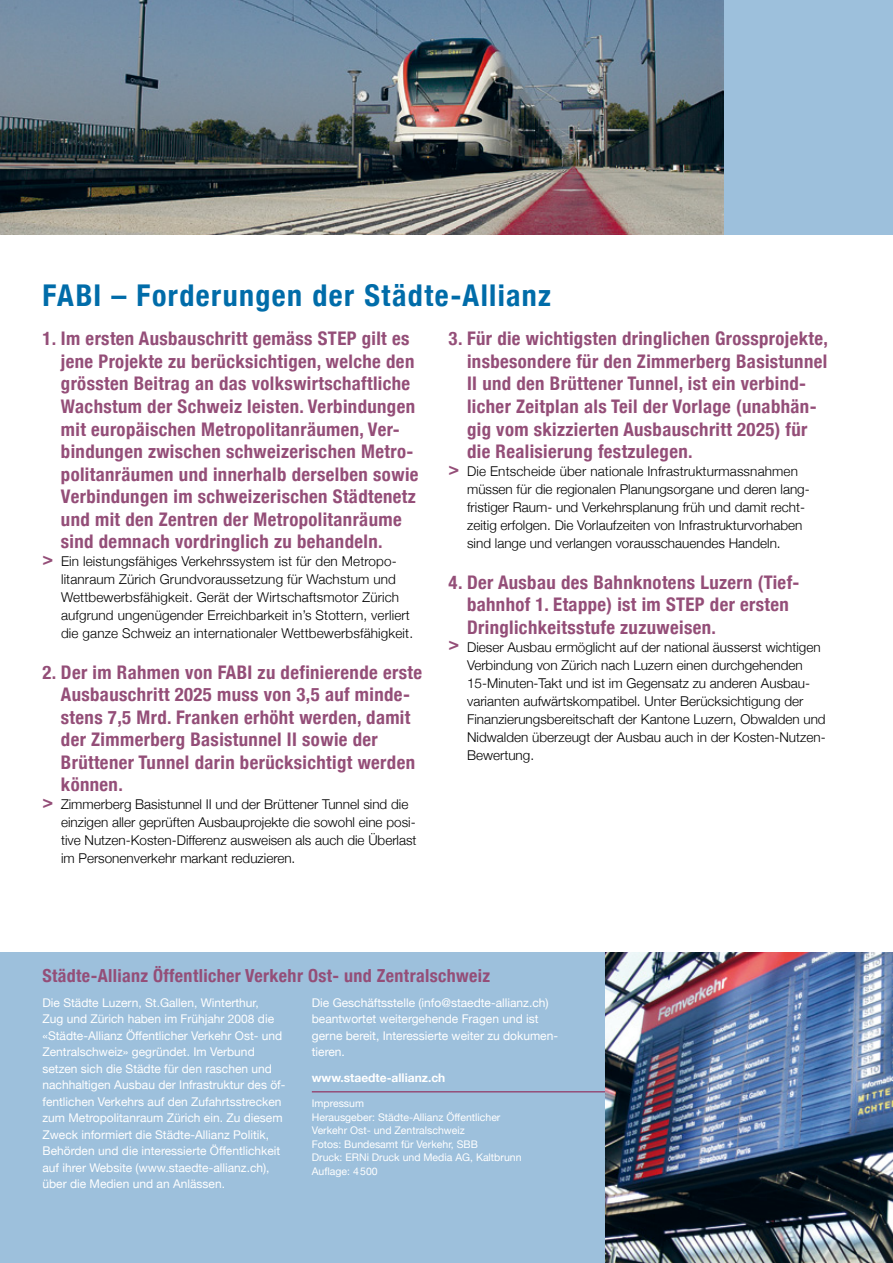
<style>
.page{position:relative;width:893px;height:1263px;background:#fff}
.page>*{position:absolute;margin:0;border:0;box-sizing:border-box;transform-origin:0 0}
.t1{font:700 condensed 30px "Helvetica Neue";letter-spacing:.05em;color:#006ca9}
.t2{font:700 condensed 18.75px/22.5px "Helvetica Neue";letter-spacing:.02em;color:#944e78}
.t3{font:700 condensed 18px "Helvetica Neue";letter-spacing:.02em;color:#944e78}
.t4{font:300 13.5px/18px "Helvetica Neue";color:#000}
.t5{font:12px/16.5px "Helvetica Neue";color:#fff}
.t6{font:700 12px "Helvetica Neue";color:#fff}
.t7{font:10.5px/13.5px "Helvetica Neue";color:#fff}
.s1{font-weight:700;font-size:18px;color:#944e78}
</style>
<div class="page">
<div style="left:0;top:952px;width:605px;height:311px;background:#9dc0dc"></div>
<hr style="left:312px;top:1091px;width:345px;height:1px;background:#944e78">
<img style="left:605px;top:952px;width:288px;height:311px">
<div style="left:0;top:0;width:893px;height:234px;background:#9dc0dc"></div>
<img style="left:0;top:0;width:724px;height:234px">
<h1 class="t1" style="left:43px;top:277px;width:510px">FABI – Forderungen der Städte-Allianz</h1>
<p class="t2" style="left:61px;top:327px;width:359px;text-indent:-18px">1. Im ersten Ausbauschritt gemäss STEP gilt es jene Projekte zu berücksichtigen, welche den grössten Beitrag an das volkswirtschaftliche Wachstum der Schweiz leisten. Verbindungen mit europäischen Metropolitanräumen, Ver&shy;bindungen zwischen schweizerischen Metro&shy;politanräumen und innerhalb derselben sowie Verbindungen im schweizerischen Städtenetz und mit den Zentren der Metropolitanräume sind demnach vordringlich zu behandeln.</p>
<p class="t4" style="left:61px;top:552px;width:354px;text-indent:-19px"><span class="s1">&gt;</span> Ein leistungsfähiges Verkehrssystem ist für den Metropo&shy;litanraum Zürich Grundvoraussetzung für Wachstum und Wettbewerbsfähigkeit. Gerät der Wirtschaftsmotor Zürich aufgrund ungenügender Erreichbarkeit in’s Stottern, verliert die ganze Schweiz an internationaler Wettbewerbsfähigkeit.</p>
<h2 class="t2" style="left:61px;top:660px;width:363px;text-indent:-18px">2. Der im Rahmen von FABI zu definierende erste Ausbauschritt 2025 muss von 3,5 auf minde&shy;stens 7,5 Mrd. Franken erhöht werden, damit der Zimmerberg Basistunnel II sowie der Brüttener Tunnel darin berücksichtigt werden können.</h2>
<p class="t4" style="left:61px;top:795px;width:357px;text-indent:-19px"><span class="s1">&gt;</span> Zimmerberg Basistunnel II und der Brüttener Tunnel sind die einzigen aller geprüften Ausbauprojekte die sowohl eine posi&shy;tive Nutzen-Kosten-Differenz ausweisen als auch die Überlast im Personenverkehr markant reduzieren.</p>
<p class="t2" style="left:467px;top:327px;width:363px;text-indent:-18px">3. Für die wichtigsten dringlichen Grossprojekte, insbesondere für den Zimmerberg Basistunnel II und den Brüttener Tunnel, ist ein verbind&shy;licher Zeitplan als Teil der Vorlage (unabhän&shy;gig vom skizzierten Ausbauschritt 2025) für die Realisierung festzulegen.</p>
<p class="t4" style="left:467px;top:462px;width:342px;text-indent:-19px"><span class="s1">&gt;</span> Die Entscheide über nationale Infrastrukturmassnahmen müssen für die regionalen Planungsorgane und deren lang&shy;fristiger Raum- und Verkehrsplanung früh und damit recht&shy;zeitig erfolgen. Die Vorlaufzeiten von Infrastrukturvorhaben sind lange und verlangen vorausschauendes Handeln.</p>
<h2 class="t2" style="left:467px;top:570px;width:334px;text-indent:-18px">4. Der Ausbau des Bahnknotens Luzern (Tief&shy;bahnhof 1. Etappe) ist im STEP der ersten<br>Dringlichkeitsstufe zuzuweisen.</h2>
<p class="t4" style="left:467px;top:637px;width:360px;text-indent:-19px"><span class="s1">&gt;</span> Dieser Ausbau ermöglicht auf der national äusserst wichtigen Verbindung von Zürich nach Luzern einen durchgehenden 15-Minuten-Takt und ist im Gegensatz zu anderen Ausbau&shy;varianten aufwärtskompatibel. Unter Berücksichtigung der Finanzierungsbereitschaft der Kantone Luzern, Obwalden und Nidwalden überzeugt der Ausbau auch in der Kosten-Nutzen-Bewertung.</p>
<h3 class="t3" style="left:43px;top:964px;width:449px">Städte-Allianz Öffentlicher Verkehr Ost- und Zentralschweiz</h3>
<p class="t5" style="left:43px;top:994px;width:244px">Die Städte Luzern, St.Gallen, Winterthur,<br>Zug und Zürich haben im Frühjahr 2008 die «Städte-Allianz Öffentlicher Verkehr Ost- und Zentralschweiz» gegründet. Im Verbund setzen sich die Städte für den raschen und nachhaltigen Ausbau der Infrastruktur des öf&shy;fentlichen Verkehrs auf den Zufahrtsstrecken zum Metropolitanraum Zürich ein. Zu diesem Zweck informiert die Städte-Allianz Politik, Behörden und die interessierte Öffentlichkeit auf ihrer Website (www.staedte-allianz.ch), über die Medien und an Anlässen.</p>
<p class="t5" style="left:312px;top:994px;width:248px">Die Geschäftsstelle (info@staedte-allianz.ch) beantwortet weitergehende Fragen und ist gerne bereit, Interessierte weiter zu dokumen&shy;tieren.</p>
<p class="t6" style="left:312px;top:1070px;width:135px">www.staedte-allianz.ch</p>
<p class="t7" style="left:312px;top:1096px;width:211px">Impressum<br>Herausgeber: Städte-Allianz Öffentlicher<br>Verkehr Ost- und Zentralschweiz<br>Fotos: Bundesamt für Verkehr, SBB<br>Druck: ERNi Druck und Media AG, Kaltbrunn<br>Auflage: 4500</p>
</div>
